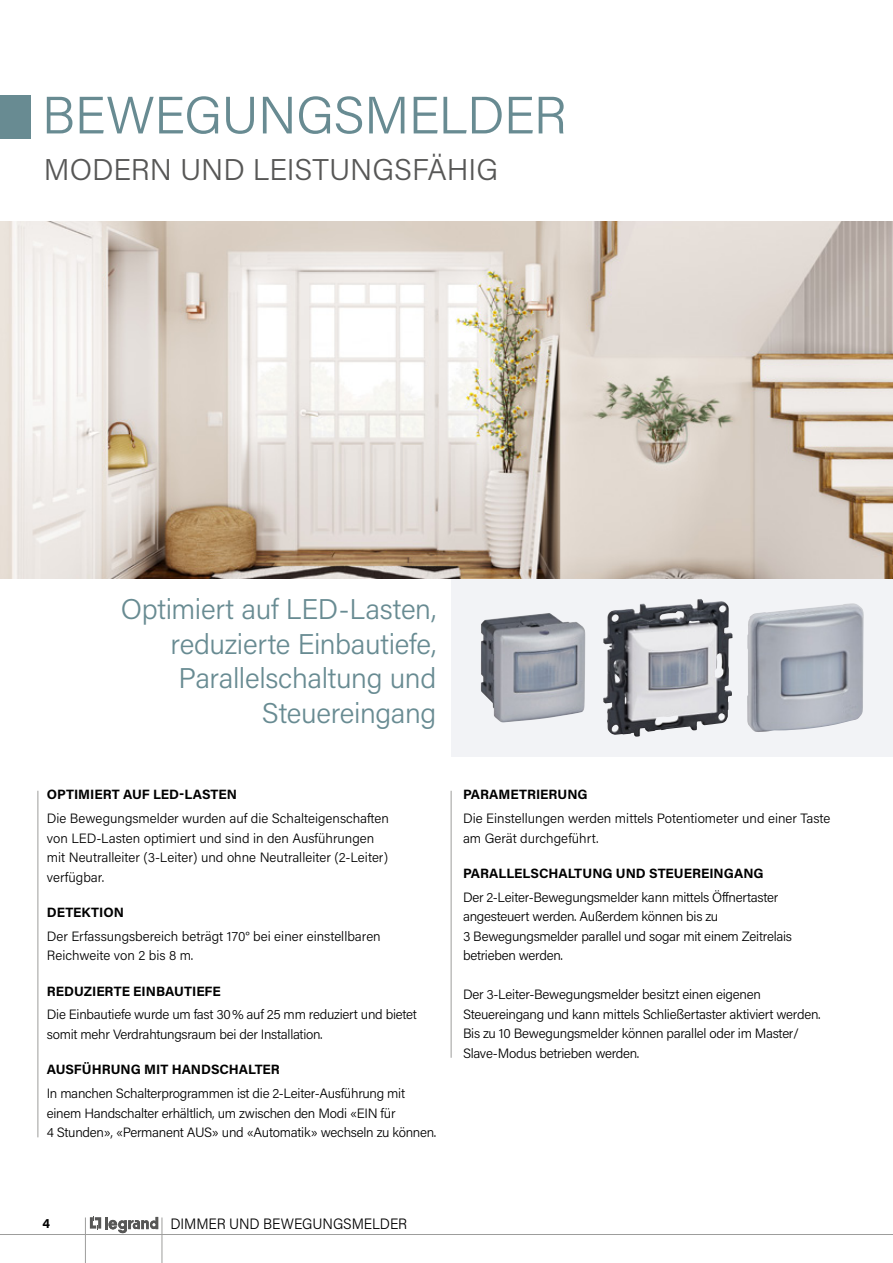
<style>
.page{position:relative;width:893px;height:1263px;background:#fff}
.page>*{position:absolute;margin:0;border:0;box-sizing:border-box;transform-origin:0 0}
.t1{font:300 52.5px "Acumin Pro";letter-spacing:-.01em;color:#688b92}
.t2{font:300 30px "Acumin Pro";color:#575756}
.t3{font:300 28.5px/34.5px "Acumin Pro";letter-spacing:-.01em;color:#688b92;text-align:right}
.t4{font:300 15px "Acumin Pro";letter-spacing:-.005em;color:#000;scale:.95 1}
.t5{font:300 13.5px/19.5px "Acumin Pro";letter-spacing:-.02em;color:#000}
.t6{font:300 13.5px/19.5px "Acumin Pro";color:#000}
.t7{font:700 13.5px "Acumin Pro";color:#000}
</style>
<div class="page">
<hr style="left:162px;top:1217px;width:1px;height:46px;background:#9d9d9c">
<hr style="left:85px;top:1217px;width:1px;height:46px;background:#9d9d9c">
<svg style="left:90px;top:1216px;width:68px;height:17px"></svg>
<hr style="left:0;top:1234px;width:893px;height:1px;background:#9d9d9c">
<div style="left:451px;top:578px;width:442px;height:179px;background:#edeff3"></div>
<hr style="left:38px;top:791px;width:1px;height:346px;background:#9d9d9c">
<img style="left:0;top:222px;width:893px;height:356px">
<div style="left:0;top:95px;width:31px;height:43px;background:#688b92"></div>
<img style="left:481px;top:613px;width:104px;height:109px">
<img style="left:603px;top:599px;width:129px;height:138px">
<img style="left:747px;top:603px;width:117px;height:129px">
<hr style="left:451px;top:791px;width:1px;height:267px;background:#9d9d9c">
<h1 class="t1" style="left:42px;top:79px;width:527px">BEWEGUNGSMELDER</h1>
<h2 class="t2" style="left:44px;top:149px;width:456px">MODERN UND LEISTUNGSFÄHIG</h2>
<h3 class="t3" style="left:121px;top:591px;width:317px">Optimiert auf LED-Lasten, reduzierte Einbautiefe,<br>Parallelschaltung und<br>Steuereingang</h3>
<p class="t7" style="left:47px;top:785px;width:192px">OPTIMIERT AUF LED-LASTEN</p>
<p class="t6" style="left:47px;top:808px;width:344px">Die Bewegungsmelder wurden auf die Schalteigenschaften von LED-Lasten optimiert und sind in den Ausführungen mit Neutralleiter (3-Leiter) und ohne Neutralleiter (2-Leiter) verfügbar.</p>
<p class="t7" style="left:47px;top:903px;width:79px">DETEKTION</p>
<p class="t6" style="left:47px;top:926px;width:335px">Der Erfassungsbereich beträgt 170° bei einer einstellbaren<br>Reichweite von 2 bis 8 m.</p>
<p class="t7" style="left:47px;top:981px;width:176px">REDUZIERTE EINBAUTIEFE</p>
<p class="t5" style="left:47px;top:1004px;width:372px">Die Einbautiefe wurde um fast 30% auf 25 mm reduziert und bietet somit mehr Verdrahtungsraum bei der Installation.</p>
<p class="t7" style="left:47px;top:1060px;width:235px">AUSFÜHRUNG MIT HANDSCHALTER</p>
<p class="t5" style="left:47px;top:1083px;width:391px">In manchen Schalterprogrammen ist die 2-Leiter-Ausführung mit einem Handschalter erhältlich, um zwischen den Modi «EIN für<br>4 Stunden», «Permanent AUS» und «Automatik» wechseln zu können.</p>
<p class="t7" style="left:463px;top:785px;width:126px">PARAMETRIERUNG</p>
<p class="t6" style="left:463px;top:808px;width:369px">Die Einstellungen werden mittels Potentiometer und einer Taste am Gerät durchgeführt.</p>
<p class="t7" style="left:463px;top:864px;width:302px">PARALLELSCHALTUNG UND STEUEREINGANG</p>
<p class="t5" style="left:463px;top:887px;width:330px">Der 2-Leiter-Bewegungsmelder kann mittels Öffnertaster angesteuert werden. Außerdem können bis zu<br>3 Bewegungsmelder parallel und sogar mit einem Zeitrelais betrieben werden.</p>
<p class="t5" style="left:463px;top:984px;width:359px">Der 3-Leiter-Bewegungsmelder besitzt einen eigenen Steuereingang und kann mittels Schließertaster aktiviert werden.<br>Bis zu 10 Bewegungsmelder können parallel oder im Master/ Slave-Modus betrieben werden.</p>
<p class="t7" style="left:43px;top:1214px;width:9px">4</p>
<p class="t4" style="left:171px;top:1213px;width:251px">DIMMER UND BEWEGUNGSMELDER</p>
</div>
